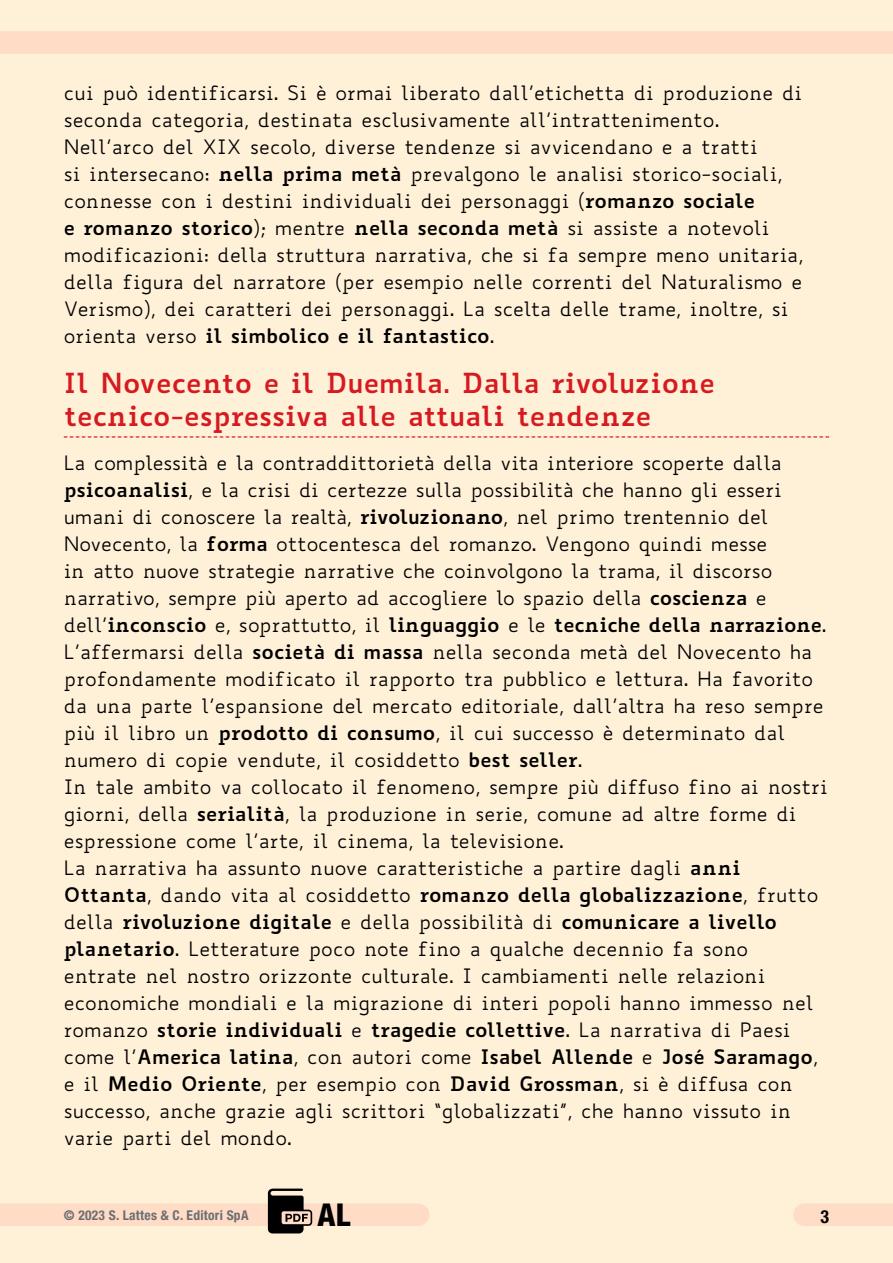
<style>
.page{position:relative;width:893px;height:1263px;background:#fff0d8}
.page>*{position:absolute;margin:0;border:0;box-sizing:border-box;transform-origin:0 0}
.t1{font:800 condensed 31.5px "Helvetica Neue LT Std";color:#000}
.t2{font:700 27px/33px "Biancoenero";color:#d71920}
.t3{font:19.5px/27px "Biancoenero";color:#000}
.t4{font:700 condensed 18px "Helvetica Neue LT Std";color:#000}
.t5{font:700 condensed 13.5px "Helvetica Neue LT Std";letter-spacing:.02em;color:#6d6e71}
.s1{font-weight:700}
</style>
<div class="page">
<div style="left:0;top:1203px;width:418px;height:23px;background:#fedcc6"></div>
<div style="left:0;top:31px;width:893px;height:23px;background:#fedcc6"></div>
<svg style="left:64px;top:436px;width:765px;height:2px"></svg>
<div style="left:804px;top:1203px;width:89px;height:23px;background:#fedcc6"></div>
<svg style="left:268px;top:1188px;width:44px;height:45px"></svg>
<p class="t3" style="left:64px;top:79px;width:741px">cui può identificarsi. Si è ormai liberato dall’etichetta di produzione di seconda categoria, destinata esclusivamente all’intrattenimento.<br>Nell’arco del XIX secolo, diverse tendenze si avvicendano e a tratti<br>si intersecano: <span class="s1">nella prima metà</span> prevalgono le analisi storico-sociali, connesse con i destini individuali dei personaggi (<span class="s1">romanzo sociale<br>e romanzo storico</span>); mentre <span class="s1">nella seconda metà</span> si assiste a notevoli modificazioni: della struttura narrativa, che si fa sempre meno unitaria, della figura del narratore (per esempio nelle correnti del Naturalismo e Verismo), dei caratteri dei personaggi. La scelta delle trame, inoltre, si orienta verso <span class="s1">il simbolico e il fantastico</span>.</p>
<h2 class="t2" style="left:64px;top:363px;width:653px">Il Novecento e il Duemila. Dalla rivoluzione tecnico-espressiva alle attuali tendenze</h2>
<p class="t3" style="left:64px;top:449px;width:766px">La complessità e la contraddittorietà della vita interiore scoperte dalla <span class="s1">psicoanalisi</span>, e la crisi di certezze sulla possibilità che hanno gli esseri umani di conoscere la realtà, <span class="s1">rivoluzionano</span>, nel primo trentennio del Novecento, la <span class="s1">forma</span> ottocentesca del romanzo. Vengono quindi messe<br>in atto nuove strategie narrative che coinvolgono la trama, il discorso narrativo, sempre più aperto ad accogliere lo spazio della <span class="s1">coscienza</span> e dell’<span class="s1">inconscio</span> e, soprattutto, il <span class="s1">linguaggio</span> e le <span class="s1">tecniche della narrazione</span>.<br>L’affermarsi della <span class="s1">società di massa</span> nella seconda metà del Novecento ha profondamente modificato il rapporto tra pubblico e lettura. Ha favorito da una parte l’espansione del mercato editoriale, dall’altra ha reso sempre più il libro un <span class="s1">prodotto di consumo</span>, il cui successo è determinato dal numero di copie vendute, il cosiddetto <span class="s1">best seller</span>.<br>In tale ambito va collocato il fenomeno, sempre più diffuso fino ai nostri giorni, della <span class="s1">serialità</span>, la produzione in serie, comune ad altre forme di espressione come l’arte, il cinema, la televisione.<br>La narrativa ha assunto nuove caratteristiche a partire dagli <span class="s1">anni Ottanta</span>, dando vita al cosiddetto <span class="s1">romanzo della globalizzazione</span>, frutto della <span class="s1">rivoluzione digitale</span> e della possibilità di <span class="s1">comunicare a livello planetario</span>. Letterature poco note fino a qualche decennio fa sono<br>entrate nel nostro orizzonte culturale. I cambiamenti nelle relazioni economiche mondiali e la migrazione di interi popoli hanno immesso nel romanzo <span class="s1">storie individuali</span> e <span class="s1">tragedie collettive</span>. La narrativa di Paesi come l’<span class="s1">America latina</span>, con autori come <span class="s1">Isabel Allende</span> e <span class="s1">José Saramago</span>, e il <span class="s1">Medio Oriente</span>, per esempio con <span class="s1">David Grossman</span>, si è diffusa con successo, anche grazie agli scrittori “globalizzati”, che hanno vissuto in varie parti del mondo.</p>
<p class="t5" style="left:64px;top:1206px;width:186px">© 2023 S. Lattes &amp; C. Editori SpA</p>
<h1 class="t1" style="left:318px;top:1195px;width:34px">AL</h1>
<p class="t4" style="left:820px;top:1206px;width:10px">3</p>
</div>
